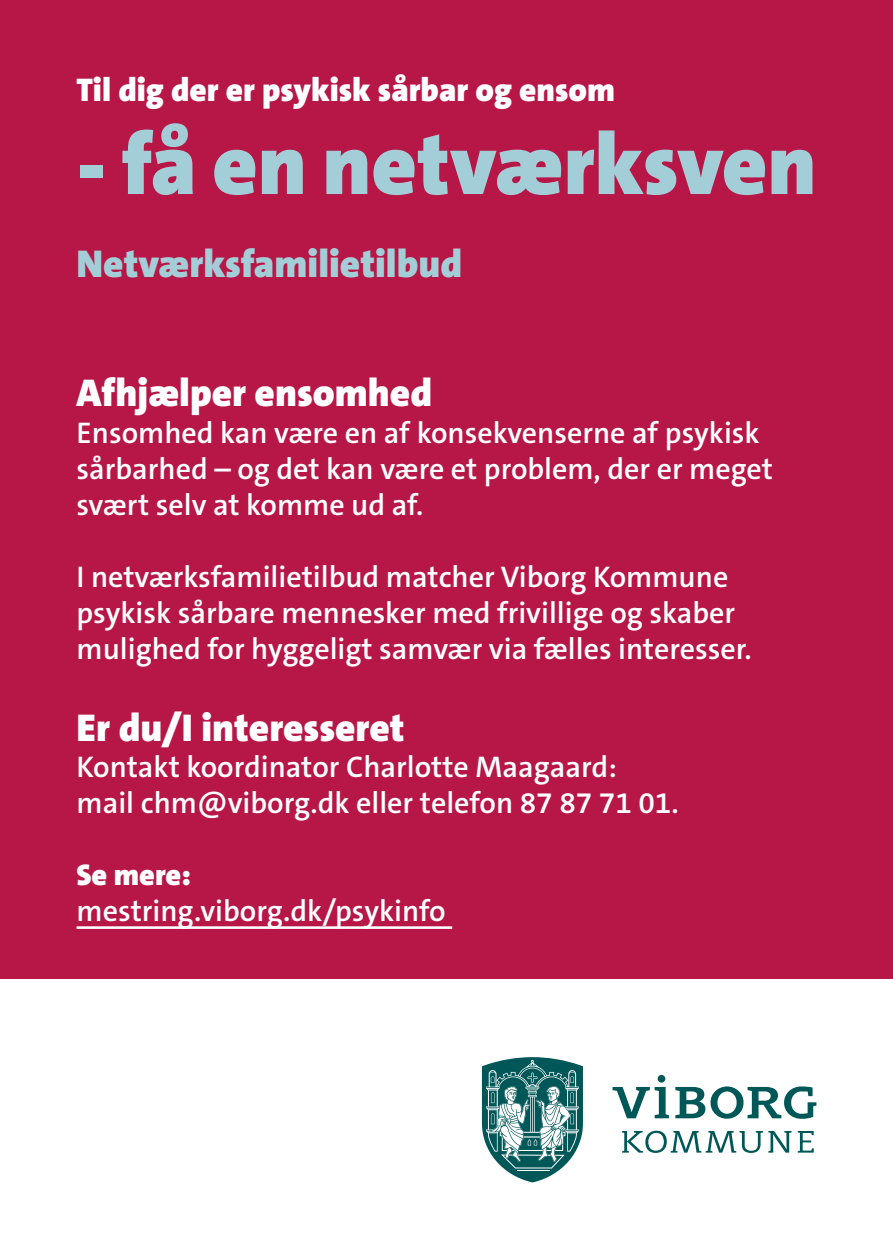
<style>
.page{position:relative;width:893px;height:1259px;background:#fff}
.page>*{position:absolute;margin:0;border:0;box-sizing:border-box;transform-origin:0 0}
.Titel_-_H1{font:900 87px "The Sans C5";color:#a4ced7}
.Hvid_rubrik_-_H3{font:900 39px "The Sans C5";color:#a4ced7}
.Underrubrik_-_H2{font:900 39px "The Sans C5";color:#fff}
.Hvid_rubrik_-_H3-2{font:900 39px "The Sans C5";color:#fff}
.Underrubrik_-_H2-2{font:900 33px "The Sans C5";color:#fff}
.Brødtekst_-_P{font:600 30px/36px "The Sans C5";color:#fff}
.Underrubrik_-_H2-3{font:600 30px "The Sans C5";color:#fff}
.Underrubrik_-_H2-4{font:900 30px "The Sans C5";color:#fff}
</style>
<div class="page">
<div style="left:0;top:0;width:893px;height:978px;background:#b71747"></div>
<div style="left:658px;top:1075px;width:7px;height:7px;background:#005758;border-radius:50%"></div>
<svg style="left:675px;top:1087px;width:30px;height:31px"></svg>
<svg style="left:612px;top:1087px;width:57px;height:31px"></svg>
<svg style="left:711px;top:1086px;width:105px;height:32px"></svg>
<svg style="left:622px;top:1130px;width:170px;height:23px"></svg>
<svg style="left:798px;top:1131px;width:16px;height:21px"></svg>
<svg style="left:482px;top:1057px;width:101px;height:125px"></svg>
<hr style="left:517px;top:1170px;width:32px;height:1px;background:#fff">
<hr style="left:77px;top:926px;width:375px;height:3px;background:#fff">
<h2 class="Underrubrik_-_H2-2" style="left:77px;top:69px;width:540px">Til dig der er psykisk sårbar og ensom</h2>
<h1 class="Titel_-_H1" style="left:77px;top:109px;width:741px">- få en netværksven</h1>
<h3 class="Hvid_rubrik_-_H3" style="left:77px;top:239px;width:387px">Netværksfamilietilbud</h3>
<h3 class="Hvid_rubrik_-_H3-2" style="left:77px;top:368px;width:357px">Afhjælper ensomhed</h3>
<p class="Brødtekst_-_P" style="left:77px;top:414px;width:698px">Ensomhed kan være en af konsekvenserne af psykisk sårbarhed – og det kan være et problem, der er meget svært selv at komme ud af.</p>
<p class="Brødtekst_-_P" style="left:77px;top:558px;width:677px">I netværksfamilietilbud matcher Viborg Kommune psykisk sårbare mennesker med frivillige og skaber mulighed for hyggeligt samvær via fælles interesser.</p>
<h2 class="Underrubrik_-_H2" style="left:77px;top:703px;width:330px">Er du/I interesseret</h2>
<p class="Brødtekst_-_P" style="left:77px;top:749px;width:542px">Kontakt koordinator Charlotte Maagaard:</p>
<p class="Brødtekst_-_P" style="left:77px;top:785px;width:604px">mail chm@viborg.dk eller telefon 87 87 71 01.</p>
<h2 class="Underrubrik_-_H2-4" style="left:77px;top:856px;width:116px">Se mere:</h2>
<h2 class="Underrubrik_-_H2-3" style="left:77px;top:892px;width:371px">mestring.viborg.dk/psykinfo</h2>
</div>
